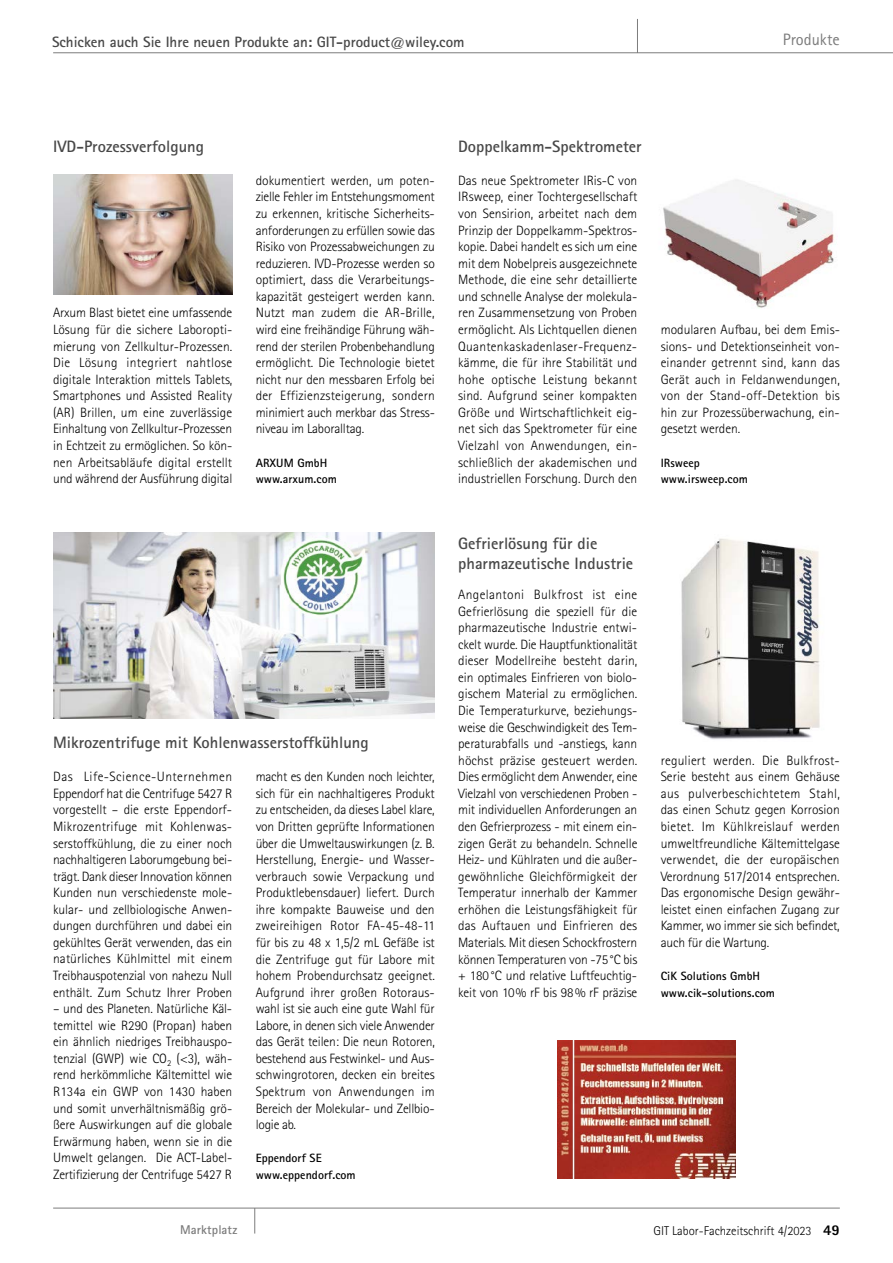
<style>
.page{position:relative;width:893px;height:1263px;background:#fff}
.page>*{position:absolute;margin:0;border:0;box-sizing:border-box;transform-origin:0 0}
.t1{font:700 16.5px/19.5px "Rotis Sans Serif Std";color:#484848}
.t2{font:16.5px "Rotis Sans Serif Std";color:#7c7c7c}
.t3{font:700 15px "Rotis Sans Serif Std";color:#484848}
.t4{font:300 13.5px/16.5px "Rotis Sans Serif Std";letter-spacing:-.01em;color:#000;text-align:justify}
.t5{font:300 12.75px "Rotis Sans Serif Std";color:#000}
.t6{font:700 12.75px "Rotis Sans Serif Std";letter-spacing:.005em;color:#7c7c7c}
.t7{font:700 12px/16.5px "Rotis Sans Serif Std";letter-spacing:.005em;color:#000}
.s1{font-weight:800;font-size:15px}
</style>
<div class="page">
<img style="left:557px;top:1040px;width:179px;height:139px">
<img style="left:663px;top:180px;width:172px;height:128px">
<img style="left:53px;top:533px;width:382px;height:186px">
<img style="left:681px;top:538px;width:139px;height:202px">
<hr style="left:53px;top:1208px;width:787px;height:1px;background:#7c7c7c">
<svg style="left:254px;top:1208px;width:1px;height:25px"></svg>
<hr style="left:53px;top:52px;width:840px;height:1px;background:#7c7c7c">
<hr style="left:637px;top:19px;width:1px;height:34px;background:#7c7c7c">
<img style="left:53px;top:175px;width:179px;height:119px">
<p class="t3" style="left:52px;top:32px;width:414px">Schicken auch Sie Ihre neuen Produkte an: GIT-product@wiley.com</p>
<p class="t2" style="left:783px;top:29px;width:59px">Produkte</p>
<p class="t1" style="left:53px;top:136px;width:152px">IVD-Prozessverfolgung</p>
<p class="t4" style="left:53px;top:305px;width:181px">Arxum Blast bietet eine umfassende Lösung für die sichere Laboropti&shy;mierung von Zellkultur-Prozessen.<br>Die Lösung integriert nahtlose digitale Interaktion mittels Tablets, Smartphones und Assisted Reality (AR) Brillen, um eine zuverlässige Einhaltung von Zellkultur-Prozessen in Echtzeit zu ermöglichen. So kön&shy;nen Arbeitsabläufe digital erstellt und während der Ausführung digital</p>
<p class="t4" style="left:256px;top:172px;width:181px">dokumentiert werden, um poten&shy;zielle Fehler im Entstehungsmoment zu erkennen, kritische Sicherheits&shy;anforderungen zu erfüllen sowie das Risiko von Prozessabweichungen zu reduzieren. IVD-Prozesse werden so optimiert, dass die Verarbeitungs&shy;kapazität gesteigert werden kann.<br>Nutzt man zudem die AR-Brille, wird eine freihändige Führung wäh&shy;rend der sterilen Probenbehandlung ermöglicht. Die Technologie bietet nicht nur den messbaren Erfolg bei der Effizienzsteigerung, sondern minimiert auch merkbar das Stress&shy;niveau im Laboralltag.</p>
<p class="t7" style="left:256px;top:454px;width:83px">ARXUM GmbH www.arxum.com</p>
<p class="t1" style="left:53px;top:732px;width:317px">Mikrozentrifuge mit Kohlenwasserstoffkühlung</p>
<p class="t4" style="left:53px;top:768px;width:181px">Das Life-Science-Unternehmen Eppendorf hat die Centrifuge 5427 R vorgestellt – die erste Eppendorf-Mikrozentrifuge mit Kohlenwas&shy;serstoffkühlung, die zu einer noch nachhaltigeren Laborumgebung bei&shy;trägt. Dank dieser Innovation können Kunden nun verschiedenste mole&shy;kular- und zellbiologische Anwen&shy;dungen durchführen und dabei ein gekühltes Gerät verwenden, das ein natürliches Kühlmittel mit einem Treibhauspotenzial von nahezu Null enthält. Zum Schutz Ihrer Proben</p>
<p class="t4" style="left:53px;top:1000px;width:181px">– und des Planeten. Natürliche Käl&shy;temittel wie R290 (Propan) haben ein ähnlich niedriges Treibhauspo&shy;tenzial (GWP) wie CO<sub>2</sub> (&lt;3), wäh&shy;rend herkömmliche Kältemittel wie R134a ein GWP von 1430 haben und somit unverhältnismäßig grö&shy;ßere Auswirkungen auf die globale Erwärmung haben, wenn sie in die Umwelt gelangen. Die ACT-Label-Zertifizierung der Centrifuge 5427 R</p>
<p class="t4" style="left:256px;top:768px;width:181px">macht es den Kunden noch leichter, sich für ein nachhaltigeres Produkt zu entscheiden, da dieses Label klare, von Dritten geprüfte Informationen über die Umweltauswirkungen (z. B.<br>Herstellung, Energie- und Wasser&shy;verbrauch sowie Verpackung und Produktlebensdauer) liefert. Durch ihre kompakte Bauweise und den zweireihigen Rotor FA-45-48-11 für bis zu 48 x 1,5/2 mL Gefäße ist die Zentrifuge gut für Labore mit hohem Probendurchsatz geeignet.<br>Aufgrund ihrer großen Rotoraus&shy;wahl ist sie auch eine gute Wahl für Labore, in denen sich viele Anwender das Gerät teilen: Die neun Rotoren, bestehend aus Festwinkel- und Aus&shy;schwingrotoren, decken ein breites Spektrum von Anwendungen im Bereich der Molekular- und Zellbio&shy;logie ab.</p>
<p class="t7" style="left:256px;top:1150px;width:102px">Eppendorf SE www.eppendorf.com</p>
<p class="t1" style="left:458px;top:136px;width:185px">Doppelkamm-Spektrometer</p>
<p class="t4" style="left:458px;top:172px;width:181px">Das neue Spektrometer IRis-C von IRsweep, einer Tochtergesellschaft von Sensirion, arbeitet nach dem Prinzip der Doppelkamm-Spektros&shy;kopie. Dabei handelt es sich um eine mit dem Nobelpreis ausgezeichnete Methode, die eine sehr detaillierte und schnelle Analyse der molekula&shy;ren Zusammensetzung von Proben ermöglicht. Als Lichtquellen dienen Quantenkaskadenlaser-Frequenz&shy;kämme, die für ihre Stabilität und hohe optische Leistung bekannt sind. Aufgrund seiner kompakten Größe und Wirtschaftlichkeit eig&shy;net sich das Spektrometer für eine Vielzahl von Anwendungen, ein&shy;schließlich der akademischen und industriellen Forschung. Durch den</p>
<p class="t4" style="left:661px;top:321px;width:181px">modularen Aufbau, bei dem Emis&shy;sions- und Detektionseinheit von&shy;einander getrennt sind, kann das Gerät auch in Feldanwendungen, von der Stand-off-Detektion bis hin zur Prozessüberwachung, ein&shy;gesetzt werden.</p>
<p class="t7" style="left:661px;top:454px;width:89px">IRsweep www.irsweep.com</p>
<p class="t1" style="left:458px;top:534px;width:177px">Gefrierlösung für die pharmazeutische Industrie</p>
<p class="t4" style="left:458px;top:586px;width:181px">Angelantoni Bulkfrost ist eine Gefrierlösung die speziell für die pharmazeutische Industrie entwi&shy;ckelt wurde. Die Hauptfunktionalität dieser Modellreihe besteht darin, ein optimales Einfrieren von biolo&shy;gischem Material zu ermöglichen.<br>Die Temperaturkurve, beziehungs&shy;weise die Geschwindigkeit des Tem&shy;peraturabfalls und -anstiegs, kann höchst präzise gesteuert werden.<br>Dies ermöglicht dem Anwender, eine Vielzahl von verschiedenen Proben - mit individuellen Anforderungen an den Gefrierprozess - mit einem ein&shy;zigen Gerät zu behandeln. Schnelle Heiz- und Kühlraten und die außer&shy;gewöhnliche Gleichförmigkeit der Temperatur innerhalb der Kammer erhöhen die Leistungsfähigkeit für das Auftauen und Einfrieren des Materials. Mit diesen Schockfrostern können Temperaturen von -75°C bis + 180°C und relative Luftfeuchtig&shy;keit von 10% rF bis 98% rF präzise</p>
<p class="t4" style="left:661px;top:752px;width:181px">reguliert werden. Die Bulkfrost-Serie besteht aus einem Gehäuse aus pulverbeschichtetem Stahl, das einen Schutz gegen Korrosion bietet. Im Kühlkreislauf werden umweltfreundliche Kältemittelgase verwendet, die der europäischen Verordnung 517/2014 entsprechen.<br>Das ergonomische Design gewähr&shy;leistet einen einfachen Zugang zur Kammer, wo immer sie sich befindet, auch für die Wartung.</p>
<p class="t7" style="left:661px;top:967px;width:116px">CiK Solutions GmbH www.cik-solutions.com</p>
<p class="t6" style="left:180px;top:1221px;width:59px">Marktplatz</p>
<p class="t5" style="left:653px;top:1223px;width:188px">GIT Labor-Fachzeitschrift 4/2023 <span class="s1">49</span></p>
</div>
